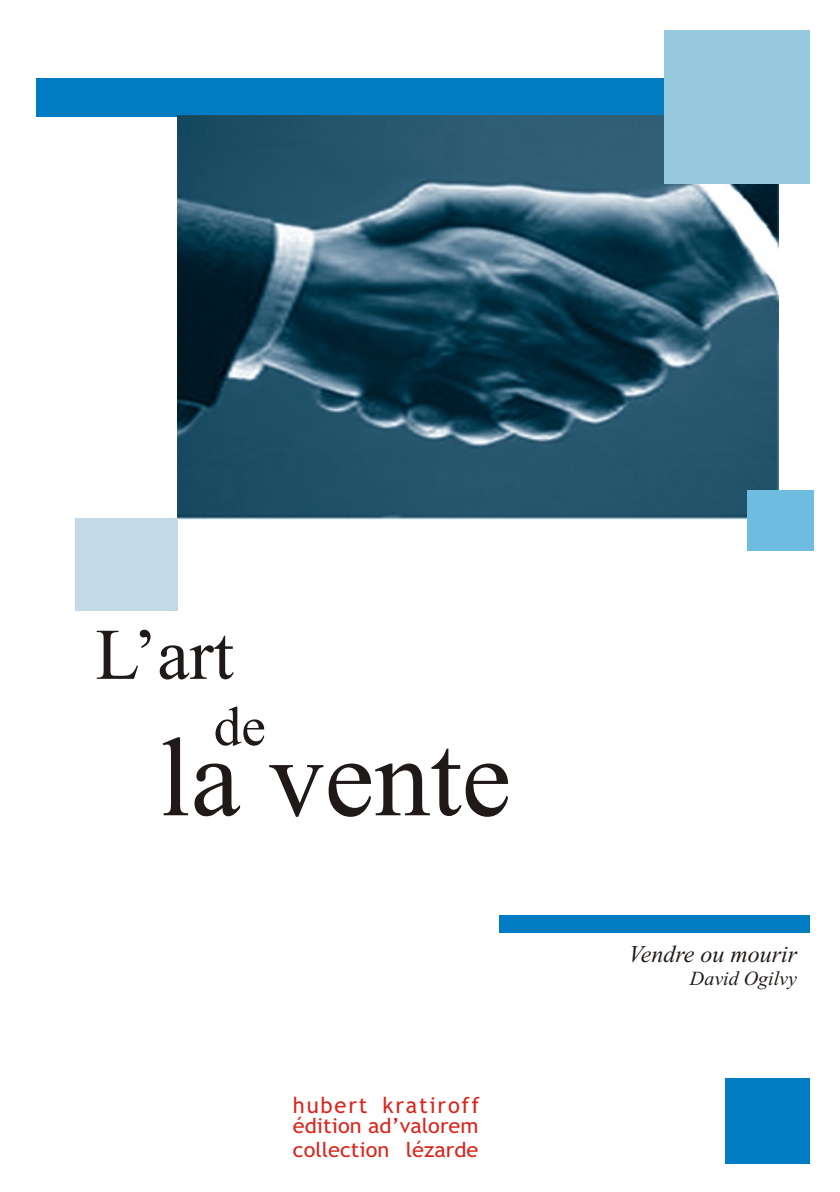
<style>
.page{position:relative;width:840px;height:1192px;background:#fff}
.page>*{position:absolute;margin:0;border:0;box-sizing:border-box;transform-origin:0 0}
.t1{font:112.2px "Times New Roman";color:#1f1a17}
.t2{font:72.6px "Times New Roman";color:#1f1a17}
.t3{font:55.2px "Times New Roman";color:#1f1a17}
.t4{font:italic 24px "Times New Roman";color:#1f1a17}
.t5{font:22px "Trebuchet MS";letter-spacing:.08em;color:#d9261c}
.t6{font:20.6px/24px "Trebuchet MS";color:#d9261c;scale:1.06 1}
.t7{font:italic 20px "Times New Roman";color:#1f1a17}
</style>
<div class="page">
<div style="left:75px;top:518px;width:103px;height:93px;background:#c4d9e6"></div>
<div style="left:36px;top:79px;width:661px;height:38px;background:#007dc2"></div>
<img style="left:178px;top:116px;width:601px;height:403px">
<div style="left:747px;top:491px;width:67px;height:60px;background:#6ebde0"></div>
<div style="left:664px;top:30px;width:146px;height:153px;background:#96c9de"></div>
<div style="left:725px;top:1078px;width:85px;height:85px;background:#007dc2"></div>
<div style="left:500px;top:915px;width:310px;height:17px;background:#007dc2"></div>
<h2 class="t2" style="left:95px;top:629px;width:140px">L’art</h2>
<h3 class="t3" style="left:214px;top:707px;width:54px">de</h3>
<h1 class="t1" style="left:159px;top:738px;width:354px">la vente</h1>
<p class="t5" style="left:293px;top:1097px;width:188px">hubert kratiroff</p>
<p class="t6" style="left:293px;top:1116px;width:177px">édition ad’valorem collection lézarde</p>
<p class="t4" style="left:629px;top:945px;width:170px">Vendre ou mourir</p>
<p class="t7" style="left:690px;top:971px;width:109px">David Ogilvy</p>
</div>
